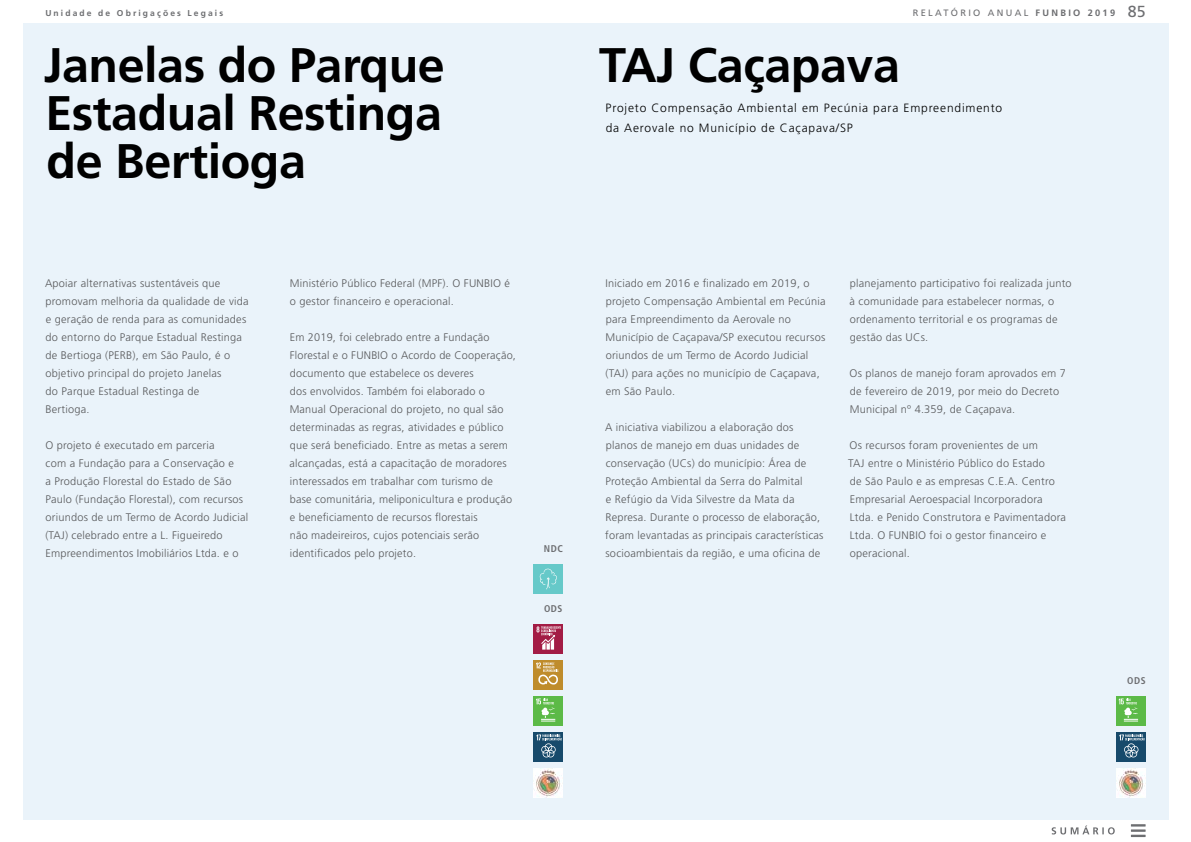
<style>
.page{position:relative;width:1191px;height:842px;background:#fff}
.page>*{position:absolute;margin:0;border:0;box-sizing:border-box;transform-origin:0 0}
.t1{font:700 48.5px/48px "Frutiger LT Std";letter-spacing:-.01em;color:#000;text-align:justify}
.t2{font:300 12px/20px "Frutiger LT Std";letter-spacing:.07em;color:#000}
.t3{font:300 11px/18px "Frutiger LT Std";letter-spacing:.02em;color:#58595b}
.t4{font:700 condensed 9.8px "Frutiger LT Std";letter-spacing:.05em;color:#6d6e71}
.t5{font:9.2px "Frutiger LT Std";letter-spacing:.25em;color:#6d6e71}
.t6{font:700 8.5px "Frutiger LT Std";letter-spacing:.25em;color:#6d6e71}
.s1{font-weight:700}
.s2{font-size:16px}
</style>
<div class="page">
<div style="left:23px;top:23px;width:1145px;height:796px;background:#eaf3fa"></div>
<div style="left:534px;top:660px;width:29px;height:29px;background:#bf8c2b"></div>
<svg style="left:536px;top:662px;width:22px;height:22px"></svg>
<div style="left:534px;top:696px;width:29px;height:29px;background:#5cba47"></div>
<svg style="left:536px;top:698px;width:19px;height:23px"></svg>
<div style="left:534px;top:564px;width:29px;height:29px;background:#66c9c9"></div>
<svg style="left:539px;top:568px;width:18px;height:21px"></svg>
<div style="left:534px;top:732px;width:29px;height:29px;background:#174a6b"></div>
<svg style="left:536px;top:734px;width:26px;height:23px"></svg>
<div style="left:534px;top:624px;width:29px;height:29px;background:#a31c45"></div>
<svg style="left:536px;top:626px;width:25px;height:24px"></svg>
<img style="left:534px;top:768px;width:29px;height:29px">
<div style="left:1116px;top:696px;width:29px;height:29px;background:#5cba47"></div>
<svg style="left:1118px;top:698px;width:20px;height:23px"></svg>
<div style="left:1116px;top:732px;width:29px;height:29px;background:#174a6b"></div>
<svg style="left:1119px;top:734px;width:25px;height:23px"></svg>
<img style="left:1116px;top:768px;width:29px;height:29px">
<svg style="left:1130px;top:824px;width:15px;height:13px"></svg>
<svg style="left:1051px;top:825px;width:63px;height:9px"></svg>
<p class="t6" style="left:45px;top:8px;width:179px">Unidade de Obrigações Legais</p>
<p class="t5" style="left:912px;top:7px;width:234px">RELATÓRIO ANUAL <span class="s1">FUNBIO 2019</span> <span class="s2">85</span></p>
<h1 class="t1" style="left:44px;top:41px;width:403px">Janelas do Parque Estadual Restinga de Bertioga</h1>
<h1 class="t1" style="left:599px;top:41px;width:302px">TAJ Caçapava</h1>
<p class="t2" style="left:605px;top:98px;width:398px">Projeto Compensação Ambiental em Pecúnia para Empreendimento da Aerovale no Município de Caçapava/SP</p>
<p class="t3" style="left:45px;top:274px;width:205px">Apoiar alternativas sustentáveis que promovam melhoria da qualidade de vida e geração de renda para as comunidades do entorno do Parque Estadual Restinga de Bertioga (PERB), em São Paulo, é o objetivo principal do projeto Janelas<br>do Parque Estadual Restinga de<br>Bertioga.</p>
<p class="t3" style="left:45px;top:436px;width:204px">O projeto é executado em parceria<br>com a Fundação para a Conservação e<br>a Produção Florestal do Estado de São Paulo (Fundação Florestal), com recursos oriundos de um Termo de Acordo Judicial (TAJ) celebrado entre a L. Figueiredo Empreendimentos Imobiliários Ltda. e o</p>
<p class="t3" style="left:290px;top:274px;width:222px">Ministério Público Federal (MPF). O FUNBIO é o gestor financeiro e operacional.</p>
<p class="t3" style="left:289px;top:328px;width:228px">Em 2019, foi celebrado entre a Fundação Florestal e o FUNBIO o Acordo de Cooperação, documento que estabelece os deveres<br>dos envolvidos. Também foi elaborado o Manual Operacional do projeto, no qual são determinadas as regras, atividades e público que será beneficiado. Entre as metas a serem alcançadas, está a capacitação de moradores interessados em trabalhar com turismo de base comunitária, meliponicultura e produção e beneficiamento de recursos florestais<br>não madeireiros, cujos potenciais serão identificados pelo projeto.</p>
<p class="t4" style="left:544px;top:543px;width:20px">NDC</p>
<p class="t4" style="left:544px;top:603px;width:20px">ODS</p>
<p class="t3" style="left:605px;top:274px;width:222px">Iniciado em 2016 e finalizado em 2019, o projeto Compensação Ambiental em Pecúnia para Empreendimento da Aerovale no Município de Caçapava/SP executou recursos oriundos de um Termo de Acordo Judicial (TAJ) para ações no município de Caçapava, em São Paulo.</p>
<p class="t3" style="left:605px;top:418px;width:220px">A iniciativa viabilizou a elaboração dos planos de manejo em duas unidades de conservação (UCs) do município: Área de Proteção Ambiental da Serra do Palmital<br>e Refúgio da Vida Silvestre da Mata da Represa. Durante o processo de elaboração, foram levantadas as principais características socioambientais da região, e uma oficina de</p>
<p class="t3" style="left:849px;top:274px;width:223px">planejamento participativo foi realizada junto à comunidade para estabelecer normas, o ordenamento territorial e os programas de gestão das UCs.</p>
<p class="t3" style="left:849px;top:364px;width:218px">Os planos de manejo foram aprovados em 7 de fevereiro de 2019, por meio do Decreto<br>Municipal nº 4.359, de Caçapava.</p>
<p class="t3" style="left:848px;top:436px;width:219px">Os recursos foram provenientes de um<br>TAJ entre o Ministério Público do Estado<br>de São Paulo e as empresas C.E.A. Centro Empresarial Aeroespacial Incorporadora Ltda. e Penido Construtora e Pavimentadora Ltda. O FUNBIO foi o gestor financeiro e operacional.</p>
<p class="t4" style="left:1127px;top:675px;width:20px">ODS</p>
</div>
